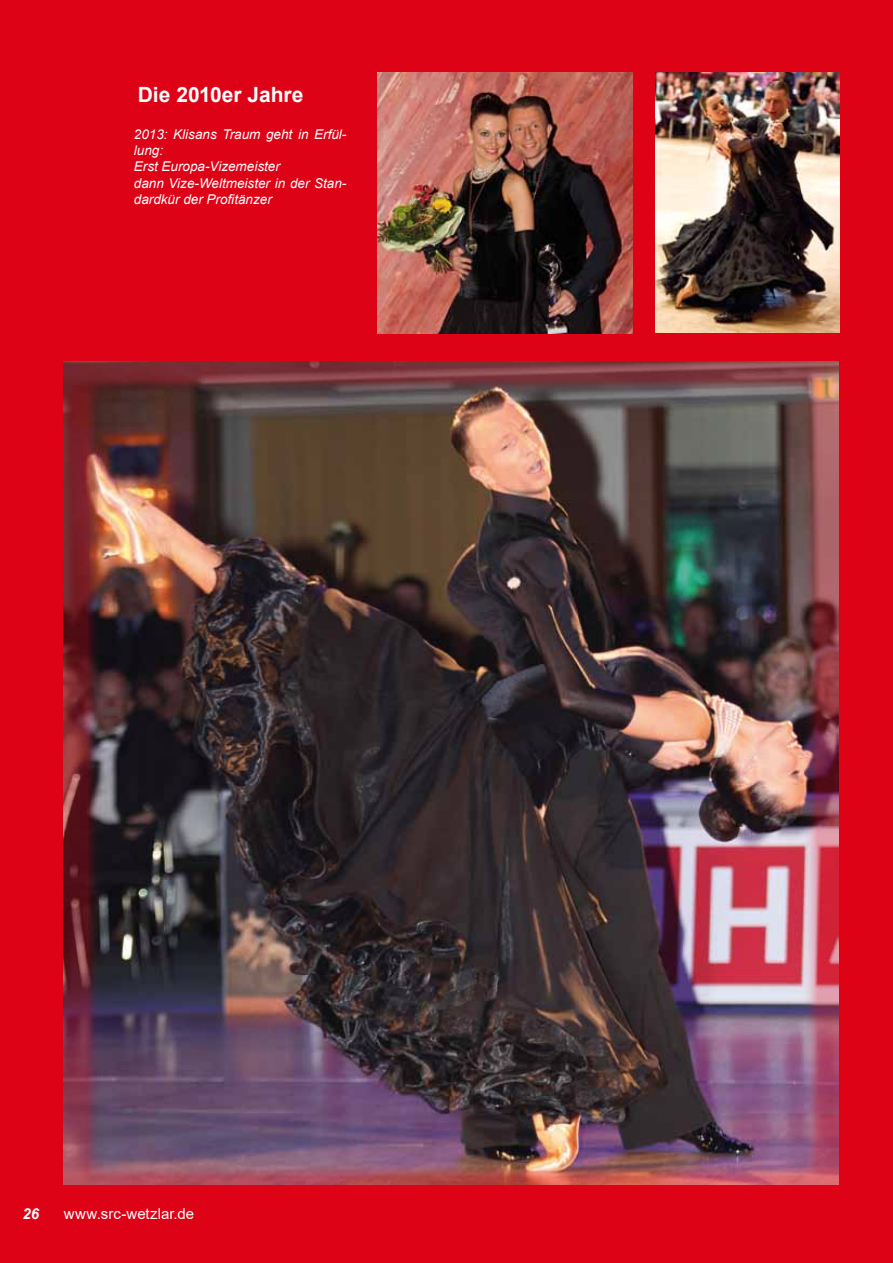
<style>
.page{position:relative;width:893px;height:1263px;background:#de0216}
.page>*{position:absolute;margin:0;border:0;box-sizing:border-box;transform-origin:0 0}
.t1{font:700 21px "Arial";color:#fff}
.t2{font:15px "Arial";color:#fff}
.t3{font:italic 700 15px "Arial";color:#fff}
.t4{font:italic 13.5px/16.2px "Arial";color:#fff}
</style>
<div class="page">
<img style="left:377px;top:72px;width:255px;height:262px">
<img style="left:656px;top:72px;width:184px;height:260px">
<img style="left:64px;top:361px;width:775px;height:824px">
<img style="left:88px;top:381px;width:728px;height:795px">
<p class="t1" style="left:138px;top:79px;width:167px">Die 2010er Jahre</p>
<p class="t4" style="left:134px;top:126px;width:214px">2013: Klisans Traum geht in Erfül&shy;lung:<br>Erst Europa-Vizemeister<br>dann Vize-Weltmeister in der Stan&shy;dardkür der Profitänzer</p>
<p class="t3" style="left:22px;top:1203px;width:18px">26</p>
<p class="t2" style="left:64px;top:1203px;width:132px">www.src-wetzlar.de</p>
</div>
